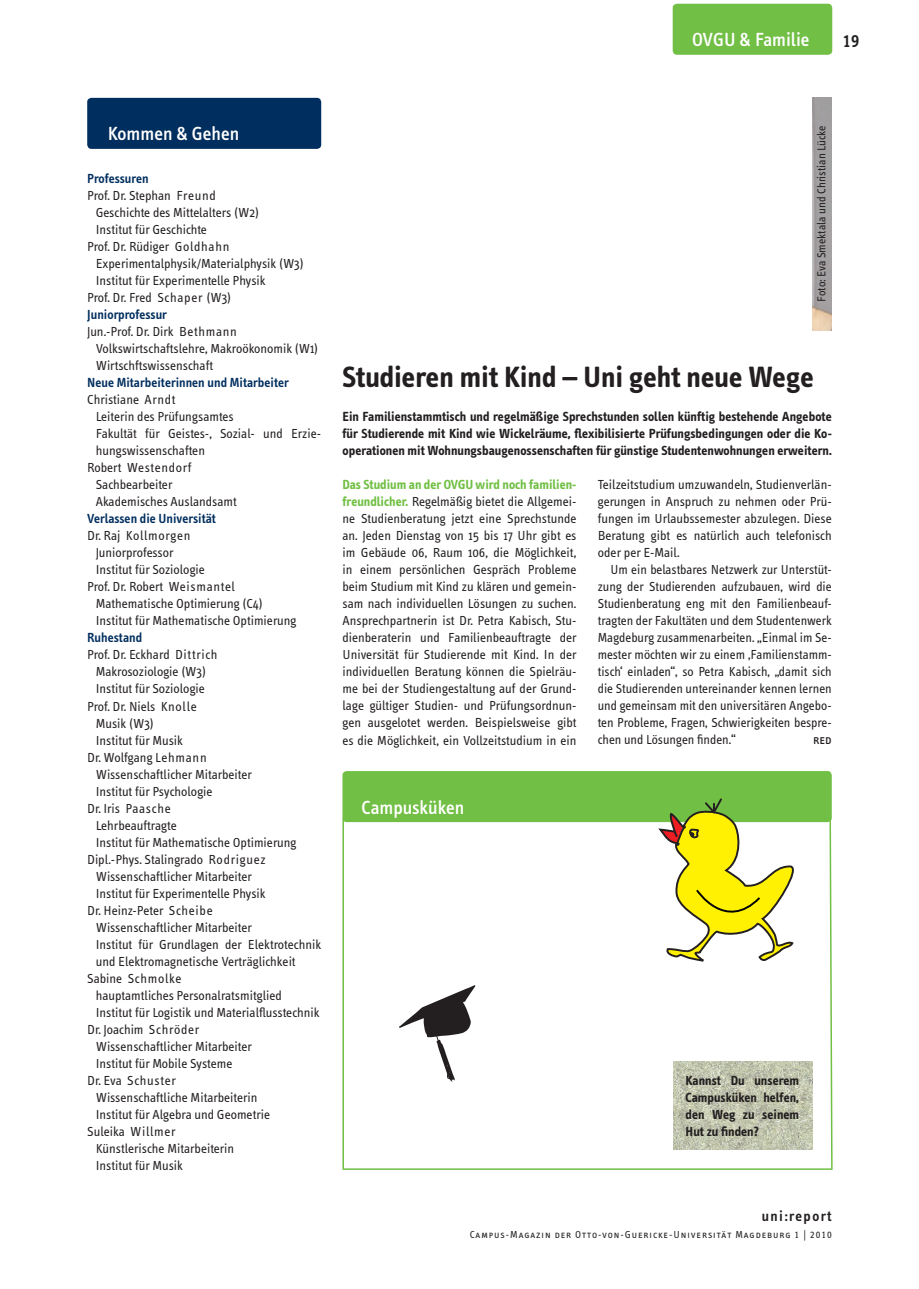
<style>
.page{position:relative;width:919px;height:1289px;background:#fff}
.page>*{position:absolute;margin:0;border:0;box-sizing:border-box;transform-origin:0 0}
.t1{font:700 30px "Info Text";color:#231f20}
.t2{font:500 19.5px "Info Text";color:#fff}
.t3{font:19.5px "Info Text Medium Caps";color:#231f20}
.t4{font:600 15px "Info Text";letter-spacing:.09em;color:#231f20}
.t5{font:13.5px/17px "Info Text";color:#231f20;text-align:justify}
.t6{font:700 13.5px/17px "Info Text";color:#231f20;text-align:justify}
.t7{font:600 13.5px "Info Text";color:#002e5e}
.t8{font:13.5px "Info Text";letter-spacing:.04em;color:#231f20}
.t9{font:13.5px "Info Text";letter-spacing:.025em;color:#231f20}
.t10{font:13.5px "Info Text";letter-spacing:.02em;color:#231f20}
.t11{font:13.5px "Info Text";letter-spacing:.05em;color:#231f20}
.t12{font:13.5px "Info Text";letter-spacing:.045em;color:#231f20}
.t13{font:13.5px "Info Text Book Caps";color:#231f20}
.t14{font:12px "Info Text";color:#231f20}
.t15{font:10.5px "Info Text Normal Caps";letter-spacing:.09em;color:#231f20}
.s1{font-weight:700;color:#71bf44}
</style>
<div class="page">
<div style="left:672px;top:4px;width:160px;height:51px;background:#71bf44;border-radius:4px"></div>
<svg style="left:342px;top:817px;width:490px;height:352px"></svg>
<div style="left:342px;top:771px;width:489px;height:51px;background:#71bf44;border-radius:4px"></div>
<div style="left:87px;top:98px;width:234px;height:51px;background:#002e5e;border-radius:4px"></div>
<img style="left:812px;top:98px;width:19px;height:233px">
<svg style="left:656px;top:798px;width:146px;height:164px"></svg>
<svg style="left:399px;top:984px;width:76px;height:97px"></svg>
<img style="left:673px;top:1061px;width:139px;height:88px">
<h2 class="t2" style="left:692px;top:29px;width:119px">OVGU &amp; Familie</h2>
<h2 class="t3" style="left:842px;top:30px;width:19px">19</h2>
<h2 class="t2" style="left:108px;top:123px;width:133px">Kommen &amp; Gehen</h2>
<p class="t7" style="left:87px;top:171px;width:63px">Professuren</p>
<p class="t5" style="left:87px;top:187px;width:130px">Prof. Dr. Stephan Freund</p>
<p class="t5" style="left:96px;top:204px;width:165px">Geschichte des Mittelalters (W2)</p>
<p class="t5" style="left:96px;top:221px;width:113px">Institut für Geschichte</p>
<p class="t5" style="left:87px;top:238px;width:144px">Prof. Dr. Rüdiger Goldhahn</p>
<p class="t5" style="left:96px;top:255px;width:209px">Experimentalphysik/Materialphysik (W3)</p>
<p class="t5" style="left:96px;top:272px;width:171px">Institut für Experimentelle Physik</p>
<p class="t5" style="left:87px;top:289px;width:145px">Prof. Dr. Fred Schaper (W3)</p>
<p class="t7" style="left:87px;top:307px;width:81px">Juniorprofessur</p>
<p class="t5" style="left:96px;top:323px;width:224px;text-align:left;text-indent:-9px">Jun.-Prof. Dr. Dirk Bethmann<br>Volkswirtschaftslehre, Makroökonomik (W1)<br>Wirtschftswissenschaft</p>
<p class="t7" style="left:87px;top:375px;width:203px">Neue Mitarbeiterinnen und Mitarbeiter</p>
<p class="t5" style="left:87px;top:391px;width:90px">Christiane Arndt</p>
<p class="t5" style="left:96px;top:408px;width:139px">Leiterin des Prüfungsamtes</p>
<p class="t5" style="left:96px;top:425px;width:227px">Fakultät für Geistes-, Sozial- und Erzie-</p>
<p class="t5" style="left:96px;top:442px;width:111px">hungswissenschaften</p>
<p class="t8" style="left:87px;top:460px;width:106px">Robert Westendorf</p>
<p class="t5" style="left:96px;top:476px;width:78px">Sachbearbeiter</p>
<p class="t5" style="left:96px;top:493px;width:143px">Akademisches Auslandsamt</p>
<p class="t7" style="left:87px;top:511px;width:130px">Verlassen die Universität</p>
<p class="t11" style="left:87px;top:528px;width:105px">Dr. Raj Kollmorgen</p>
<p class="t5" style="left:96px;top:544px;width:79px">Juniorprofessor</p>
<p class="t5" style="left:96px;top:561px;width:111px">Institut für Soziologie</p>
<p class="t5" style="left:87px;top:578px;width:149px">Prof. Dr. Robert Weismantel</p>
<p class="t5" style="left:96px;top:595px;width:169px">Mathematische Optimierung (C4)</p>
<p class="t5" style="left:96px;top:612px;width:202px">Institut für Mathematische Optimierung</p>
<p class="t7" style="left:87px;top:630px;width:56px">Ruhestand</p>
<p class="t5" style="left:87px;top:646px;width:132px">Prof. Dr. Eckhard Dittrich</p>
<p class="t5" style="left:96px;top:663px;width:112px">Makrosoziologie (W3)</p>
<p class="t5" style="left:96px;top:680px;width:111px">Institut für Soziologie</p>
<p class="t5" style="left:87px;top:697px;width:111px">Prof. Dr. Niels Knolle</p>
<p class="t5" style="left:96px;top:714px;width:60px">Musik (W3)</p>
<p class="t5" style="left:96px;top:731px;width:89px">Institut für Musik</p>
<p class="t5" style="left:87px;top:748px;width:121px">Dr. Wolfgang Lehmann</p>
<p class="t5" style="left:96px;top:765px;width:158px">Wissenschaftlicher Mitarbeiter</p>
<p class="t5" style="left:96px;top:782px;width:118px">Institut für Psychologie</p>
<p class="t9" style="left:87px;top:800px;width:85px">Dr. Iris Paasche</p>
<p class="t5" style="left:96px;top:816px;width:83px">Lehrbeauftragte</p>
<p class="t5" style="left:96px;top:833px;width:202px">Institut für Mathematische Optimierung</p>
<p class="t5" style="left:87px;top:850px;width:180px">Dipl.-Phys. Stalingrado Rodriguez</p>
<p class="t5" style="left:96px;top:867px;width:158px">Wissenschaftlicher Mitarbeiter</p>
<p class="t5" style="left:96px;top:884px;width:171px">Institut für Experimentelle Physik</p>
<p class="t5" style="left:87px;top:902px;width:127px">Dr. Heinz-Peter Scheibe</p>
<p class="t5" style="left:96px;top:919px;width:158px">Wissenschaftlicher Mitarbeiter</p>
<p class="t5" style="left:96px;top:936px;width:227px">Institut für Grundlagen der Elektrotechnik</p>
<p class="t5" style="left:96px;top:953px;width:201px">und Elektromagnetische Verträglichkeit</p>
<p class="t8" style="left:87px;top:970px;width:96px">Sabine Schmolke</p>
<p class="t5" style="left:96px;top:987px;width:188px">hauptamtliches Personalratsmitglied</p>
<p class="t5" style="left:96px;top:1004px;width:225px">Institut für Logistik und Materialflusstechnik</p>
<p class="t10" style="left:87px;top:1021px;width:114px">Dr. Joachim Schröder</p>
<p class="t5" style="left:96px;top:1038px;width:158px">Wissenschaftlicher Mitarbeiter</p>
<p class="t5" style="left:96px;top:1055px;width:138px">Institut für Mobile Systeme</p>
<p class="t12" style="left:87px;top:1072px;width:90px">Dr. Eva Schuster</p>
<p class="t5" style="left:96px;top:1089px;width:163px">Wissenschaftliche Mitarbeiterin</p>
<p class="t5" style="left:96px;top:1106px;width:176px">Institut für Algebra und Geometrie</p>
<p class="t9" style="left:87px;top:1123px;width:90px">Suleika Willmer</p>
<p class="t5" style="left:96px;top:1140px;width:140px">Künstlerische Mitarbeiterin</p>
<p class="t5" style="left:96px;top:1157px;width:89px">Institut für Musik</p>
<p class="t14" style="left:814px;top:301px;width:178px;rotate:-90deg">Foto: Eva Smektala und Christian Lücke</p>
<h1 class="t1" style="left:342px;top:360px;width:473px">Studieren mit Kind – Uni geht neue Wege</h1>
<p class="t6" style="left:342px;top:408px;width:491px">Ein Familienstammtisch und regelmäßige Sprechstunden sollen künftig bestehende Angebote für Studierende mit Kind wie Wickelräume, flexibilisierte Prüfungsbedingungen oder die Ko&shy;operationen mit Wohnungsbaugenossenschaften für günstige Studentenwohnungen erweitern.</p>
<p class="t5" style="left:342px;top:476px;width:235px"><span class="s1">Das Studium an der OVGU wird noch familien&shy;freundlicher.</span> Regelmäßig bietet die Allgemei&shy;ne Studienberatung jetzt eine Sprechstunde an. Jeden Dienstag von 15 bis 17 Uhr gibt es im Gebäude 06, Raum 106, die Möglichkeit, in einem persönlichen Gespräch Probleme beim Studium mit Kind zu klären und gemein&shy;sam nach individuellen Lösungen zu suchen.<br>Ansprechpartnerin ist Dr. Petra Kabisch, Stu&shy;dienberaterin und Familienbeauftragte der Universität für Studierende mit Kind. In der individuellen Beratung können die Spielräu&shy;me bei der Studiengestaltung auf der Grund&shy;lage gültiger Studien- und Prüfungsordnun&shy;gen ausgelotet werden. Beispielsweise gibt es die Möglichkeit, ein Vollzeitstudium in ein</p>
<p class="t5" style="left:597px;top:476px;width:235px">Teilzeitstudium umzuwandeln, Studienverlän&shy;gerungen in Anspruch zu nehmen oder Prü&shy;fungen im Urlaubssemester abzulegen. Diese Beratung gibt es natürlich auch telefonisch oder per E-Mail.</p>
<p class="t5" style="left:597px;top:561px;width:235px;text-indent:13px">Um ein belastbares Netzwerk zur Unterstüt&shy;zung der Studierenden aufzubauen, wird die Studienberatung eng mit den Familienbeauf&shy;tragten der Fakultäten und dem Studentenwerk Magdeburg zusammenarbeiten. „Einmal im Se&shy;mester möchten wir zu einem ,Familienstamm&shy;tisch‘ einladen“, so Petra Kabisch, „damit sich die Studierenden untereinander kennen lernen und gemeinsam mit den universitären Angebo&shy;ten Probleme, Fragen, Schwierigkeiten bespre&shy;chen und Lösungen finden.“</p>
<p class="t13" style="left:813px;top:732px;width:20px">red</p>
<h2 class="t2" style="left:361px;top:796px;width:104px">Campusküken</h2>
<p class="t6" style="left:685px;top:1071px;width:115px">Kannst Du unserem Campus küken helfen, den Weg zu seinem Hut zu finden?</p>
<p class="t4" style="left:762px;top:1207px;width:71px">uni:report</p>
<p class="t15" style="left:469px;top:1228px;width:363px">Campus-Magazin der Otto-von-Guericke-Universität Magdeburg 1 | 2010</p>
</div>
